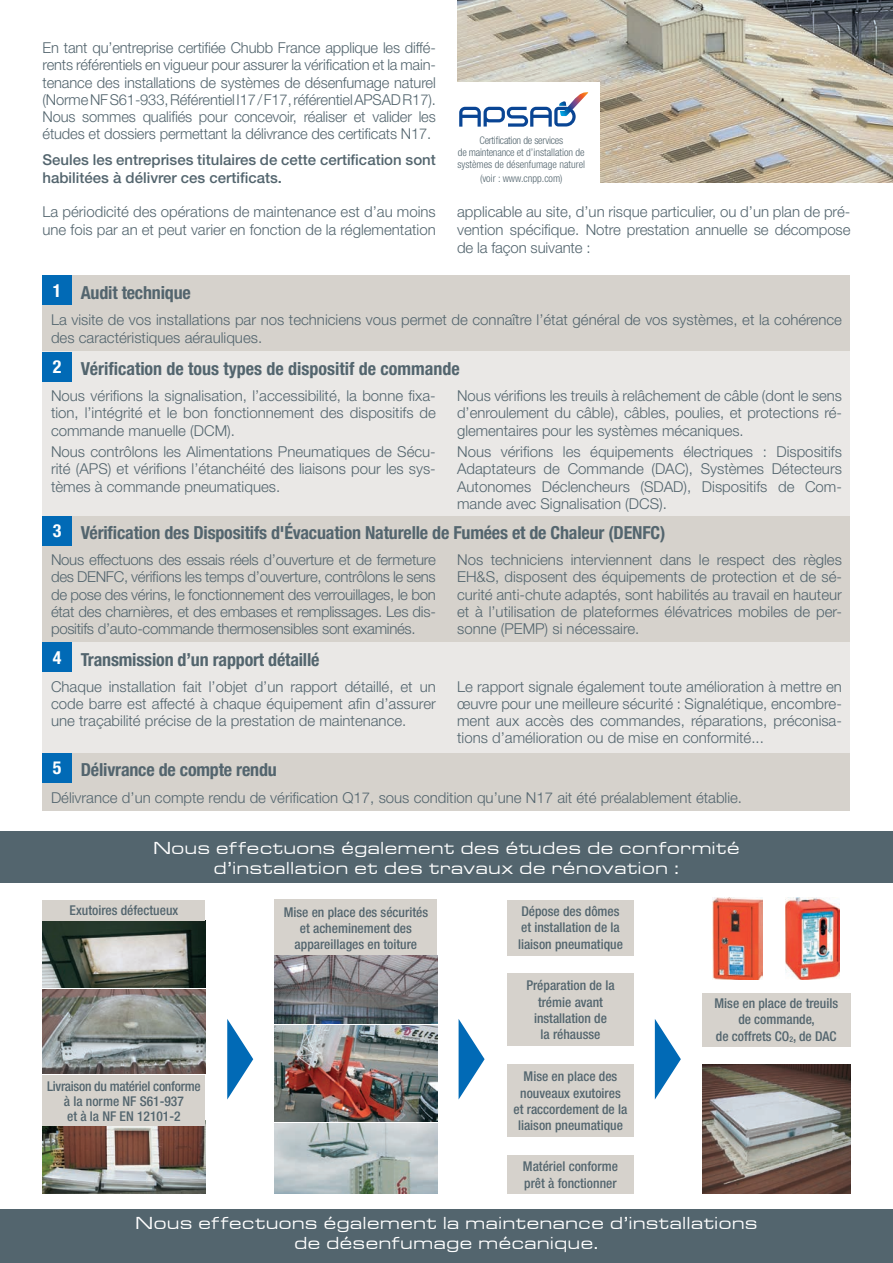
<style>
.page{position:relative;width:893px;height:1263px;background:#fff}
.page>*{position:absolute;margin:0;border:0;box-sizing:border-box;transform-origin:0 0}
.t1{font:700 condensed 18px "Helvetica Neue LT Pro";letter-spacing:-.01em;color:#53656e}
.t2{font:18px/20.2px "Microgramma D Medi Exte";letter-spacing:.075em;color:#fff;text-align:center}
.t3{font:700 condensed 18px "Helvetica Neue LT Pro";color:#fff}
.t4{font:300 15px/17.2px "Helvetica Neue LT Pro";color:#53656e;text-align:justify}
.t5{font:500 15px/17.2px "Helvetica Neue LT Pro";color:#53656e}
.t6{font:500 condensed 13.5px/16.2px "Helvetica Neue LT Pro";color:#53656e;text-align:center}
.t7{font:500 condensed 13.5px/15px "Helvetica Neue LT Pro";letter-spacing:-.02em;color:#53656e;text-align:center}
.t8{font:300 condensed 10.5px/12px "Helvetica Neue LT Pro";color:#53656e;text-align:center}
</style>
<div class="page">
<div style="left:0;top:831px;width:893px;height:51px;background:#53656e"></div>
<div style="left:0;top:1210px;width:893px;height:53px;background:#53656e"></div>
<div style="left:43px;top:275px;width:807px;height:77px;background:#d6d2cc"></div>
<div style="left:43px;top:753px;width:807px;height:58px;background:#d6d2cc"></div>
<div style="left:43px;top:352px;width:807px;height:164px;background:#eae8e6"></div>
<div style="left:43px;top:275px;width:29px;height:30px;background:#016ab6"></div>
<div style="left:43px;top:753px;width:29px;height:29px;background:#016ab6"></div>
<div style="left:43px;top:352px;width:29px;height:30px;background:#016ab6"></div>
<div style="left:43px;top:516px;width:807px;height:126px;background:#d6d2cc"></div>
<div style="left:43px;top:642px;width:807px;height:111px;background:#eae8e6"></div>
<div style="left:43px;top:516px;width:29px;height:30px;background:#016ab6"></div>
<div style="left:43px;top:642px;width:29px;height:30px;background:#016ab6"></div>
<img style="left:457px;top:0;width:436px;height:182px">
<div style="left:507px;top:900px;width:127px;height:55px;background:#d6d2cc"></div>
<div style="left:507px;top:974px;width:127px;height:72px;background:#d6d2cc"></div>
<div style="left:507px;top:1155px;width:127px;height:39px;background:#d6d2cc"></div>
<div style="left:507px;top:1065px;width:127px;height:72px;background:#d6d2cc"></div>
<div style="left:702px;top:993px;width:148px;height:53px;background:#d6d2cc"></div>
<div style="left:274px;top:900px;width:163px;height:56px;background:#d6d2cc"></div>
<img style="left:702px;top:1065px;width:148px;height:129px">
<img style="left:43px;top:920px;width:162px;height:68px">
<img style="left:43px;top:990px;width:162px;height:84px">
<img style="left:43px;top:1126px;width:162px;height:68px">
<img style="left:786px;top:898px;width:54px;height:81px">
<svg style="left:227px;top:1019px;width:26px;height:80px"></svg>
<svg style="left:459px;top:1019px;width:26px;height:80px"></svg>
<svg style="left:655px;top:1019px;width:26px;height:80px"></svg>
<img style="left:274px;top:956px;width:163px;height:67px">
<img style="left:274px;top:1124px;width:163px;height:70px">
<img style="left:274px;top:1026px;width:163px;height:96px">
<div style="left:43px;top:900px;width:162px;height:20px;background:#d6d2cc"></div>
<div style="left:43px;top:1076px;width:162px;height:50px;background:#d6d2cc"></div>
<div style="left:452px;top:82px;width:148px;height:104px;background:#fff"></div>
<svg style="left:459px;top:92px;width:129px;height:35px"></svg>
<img style="left:712px;top:898px;width:51px;height:82px">
<p class="t4" style="left:43px;top:39px;width:395px">En tant qu’entreprise certifiée Chubb France applique les diffé&shy;rents référentiels en vigueur pour assurer la vérification et la main&shy;tenance des installations de systèmes de désenfumage naturel (Norme NF S61-933, Référentiel I17/F17, référentiel APSAD R17).<br>Nous sommes qualifiés pour concevoir, réaliser et valider les études et dossiers permettant la délivrance des certificats N17.</p>
<p class="t5" style="left:43px;top:151px;width:395px">Seules les entreprises titulaires de cette certification sont habilitées à délivrer ces certificats.</p>
<p class="t4" style="left:43px;top:202px;width:395px;line-height:18px">La périodicité des opérations de maintenance est d’au moins une fois par an et peut varier en fonction de la réglementation</p>
<p class="t4" style="left:457px;top:202px;width:395px;line-height:18px">applicable au site, d’un risque particulier, ou d’un plan de pré&shy;vention spécifique. Notre prestation annuelle se décompose de la façon suivante :</p>
<p class="t8" style="left:457px;top:134px;width:129px">Certification de services<br>de maintenance et d’installation de systèmes de désenfumage naturel</p>
<p class="t8" style="left:480px;top:172px;width:84px">(voir : www.cnpp.com)</p>
<p class="t3" style="left:53px;top:279px;width:10px">1</p>
<p class="t1" style="left:81px;top:281px;width:112px">Audit technique</p>
<p class="t4" style="left:51px;top:311px;width:792px;line-height:18px">La visite de vos installations par nos techniciens vous permet de connaître l’état général de vos systèmes, et la cohérence des caractéristiques aérauliques.</p>
<p class="t3" style="left:53px;top:356px;width:10px">2</p>
<p class="t1" style="left:81px;top:358px;width:380px">Vérification de tous types de dispositif de commande</p>
<p class="t4" style="left:51px;top:387px;width:386px">Nous vérifions la signalisation, l’accessibilité, la bonne fixa&shy;tion, l’intégrité et le bon fonctionnement des dispositifs de commande manuelle (DCM).</p>
<p class="t4" style="left:51px;top:443px;width:386px">Nous contrôlons les Alimentations Pneumatiques de Sécu&shy;rité (APS) et vérifions l’étanchéité des liaisons pour les sys&shy;tèmes à commande pneumatiques.</p>
<p class="t4" style="left:457px;top:387px;width:386px">Nous vérifions les treuils à relâchement de câble (dont le sens d’enroulement du câble), câbles, poulies, et protections ré&shy;glementaires pour les systèmes mécaniques.</p>
<p class="t4" style="left:457px;top:443px;width:386px">Nous vérifions les équipements électriques : Dispositifs Adaptateurs de Commande (DAC), Systèmes Détecteurs Autonomes Déclencheurs (SDAD), Dispositifs de Com&shy;mande avec Signalisation (DCS).</p>
<p class="t1" style="left:81px;top:522px;width:586px">Vérification des Dispositifs d'Évacuation Naturelle de Fumées et de Chaleur (DENFC)</p>
<p class="t4" style="left:51px;top:551px;width:386px">Nous effectuons des essais réels d’ouverture et de fermeture des DENFC, vérifions les temps d’ouverture, contrôlons le sens de pose des vérins, le fonctionnement des verrouillages, le bon état des charnières, et des embases et remplissages. Les dis&shy;positifs d’auto-commande thermosensibles sont examinés.</p>
<p class="t4" style="left:457px;top:551px;width:386px">Nos techniciens interviennent dans le respect des règles EH&amp;S, disposent des équipements de protection et de sé&shy;curité anti-chute adaptés, sont habilités au travail en hauteur et à l’utilisation de plateformes élévatrices mobiles de per&shy;sonne (PEMP) si nécessaire.</p>
<p class="t1" style="left:81px;top:649px;width:240px">Transmission d’un rapport détaillé</p>
<p class="t4" style="left:51px;top:677px;width:386px">Chaque installation fait l’objet d’un rapport détaillé, et un code barre est affecté à chaque équipement afin d’assurer une traçabilité précise de la prestation de maintenance.</p>
<p class="t4" style="left:457px;top:677px;width:386px">Le rapport signale également toute amélioration à mettre en œuvre pour une meilleure sécurité : Signalétique, encombre&shy;ment aux accès des commandes, réparations, préconisa&shy;tions d’amélioration ou de mise en conformité...</p>
<p class="t3" style="left:53px;top:520px;width:10px">3</p>
<p class="t3" style="left:53px;top:646px;width:10px">4</p>
<p class="t3" style="left:53px;top:757px;width:10px">5</p>
<p class="t1" style="left:81px;top:759px;width:198px">Délivrance de compte rendu</p>
<p class="t4" style="left:51px;top:788px;width:693px">Délivrance d’un compte rendu de vérification Q17, sous condition qu’une N17 ait été préalablement établie.</p>
<p class="t2" style="left:154px;top:837px;width:587px">Nous effectuons également des études de conformité d’installation et des travaux de rénovation :</p>
<p class="t6" style="left:70px;top:902px;width:110px">Exutoires défectueux</p>
<p class="t7" style="left:47px;top:1078px;width:155px">Livraison du matériel conforme à la norme NF S61-937<br>et à la NF EN 12101-2</p>
<p class="t6" style="left:284px;top:903px;width:146px">Mise en place des sécurités et acheminement des appareillages en toiture</p>
<p class="t6" style="left:518px;top:903px;width:106px;text-align:left">Dépose des dômes et installation de la liaison pneumatique</p>
<p class="t6" style="left:526px;top:977px;width:90px">Préparation de la trémie avant installation de<br>la réhausse</p>
<p class="t6" style="left:514px;top:1068px;width:115px">Mise en place des nouveaux exutoires et raccordement de la liaison pneumatique</p>
<p class="t6" style="left:523px;top:1158px;width:97px;text-align:left">Matériel conforme prêt à fonctionner</p>
<p class="t6" style="left:714px;top:995px;width:125px">Mise en place de treuils de commande,<br>de coffrets CO<sub>2</sub>, de DAC</p>
<p class="t2" style="left:136px;top:1212px;width:623px">Nous effectuons également la maintenance d’installations de désenfumage mécanique.</p>
</div>
